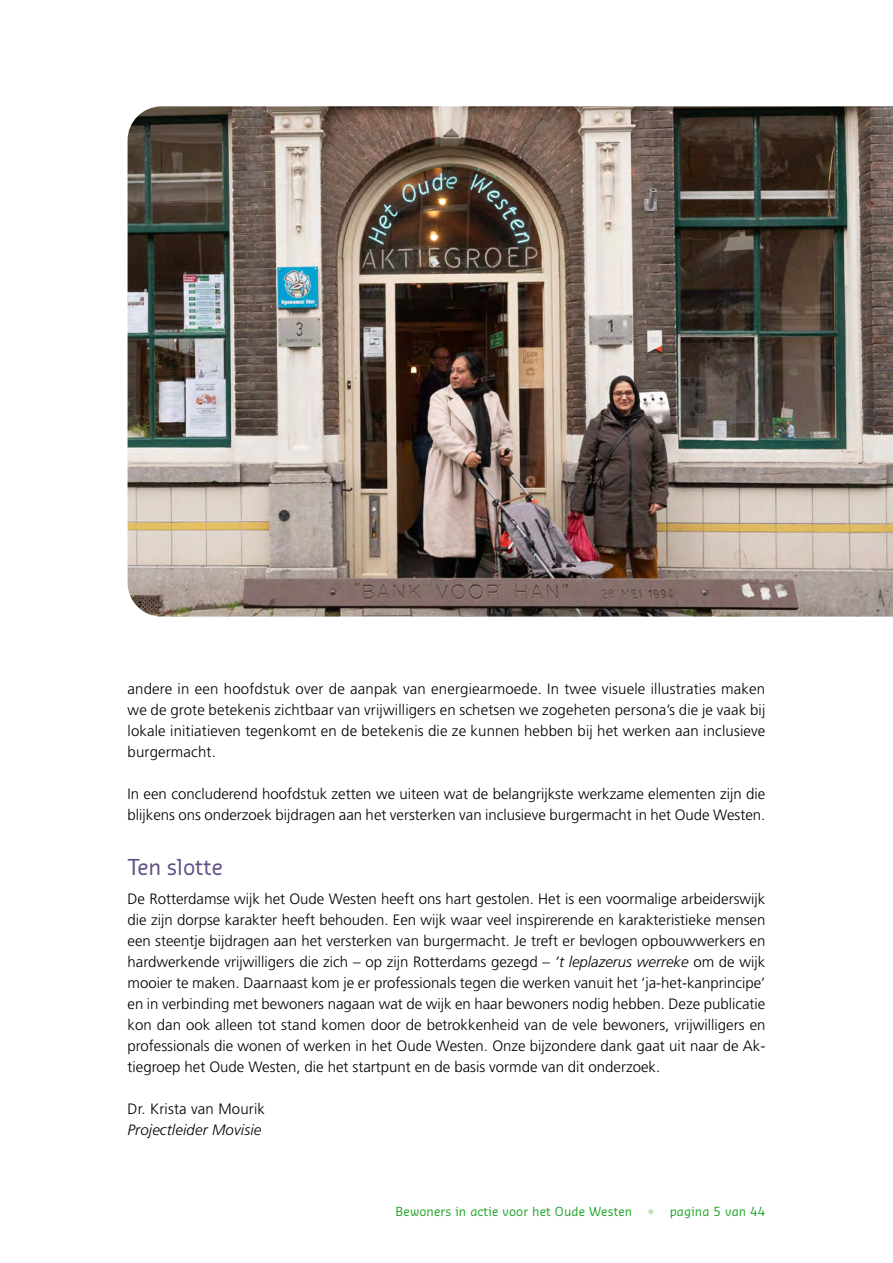
<style>
.page{position:relative;width:893px;height:1263px;background:#fff}
.page>*{position:absolute;margin:0;border:0;box-sizing:border-box;transform-origin:0 0}
.t1{font:21px "Sansa Pro";color:#605087}
.t2{font:300 15px/21px "Frutiger LT Pro";color:#000;text-align:justify}
.t3{font:italic 300 15px "Frutiger LT Pro";letter-spacing:.01em;color:#000}
.t4{font:12px "Sansa Pro";letter-spacing:.01em;color:#25a62d}
.s1{font-style:italic}
.s2{font-size:15px;color:#b2d6a0}
</style>
<div class="page">
<img style="left:128px;top:106px;width:765px;height:511px">
<p class="t2" style="left:128px;top:678px;width:639px">andere in een hoofdstuk over de aanpak van energiearmoede. In twee visuele illustraties maken we de grote betekenis zichtbaar van vrijwilligers en schetsen we zogeheten persona’s die je vaak bij lokale initiatieven tegenkomt en de betekenis die ze kunnen hebben bij het werken aan inclusieve burgermacht.</p>
<p class="t2" style="left:128px;top:783px;width:639px">In een concluderend hoofdstuk zetten we uiteen wat de belangrijkste werkzame elementen zijn die blijkens ons onderzoek bijdragen aan het versterken van inclusieve burgermacht in het Oude Westen.</p>
<h1 class="t1" style="left:128px;top:853px;width:97px">Ten slotte</h1>
<p class="t2" style="left:128px;top:888px;width:639px">De Rotterdamse wijk het Oude Westen heeft ons hart gestolen. Het is een voormalige arbeiderswijk die zijn dorpse karakter heeft behouden. Een wijk waar veel inspirerende en karakteristieke mensen een steentje bijdragen aan het versterken van burgermacht. Je treft er bevlogen opbouwwerkers en hardwerkende vrijwilligers die zich – op zijn Rotterdams gezegd – <span class="s1">’t leplazerus werreke</span> om de wijk mooier te maken. Daarnaast kom je er professionals tegen die werken vanuit het ‘ja-het-kanprincipe’ en in verbinding met bewoners nagaan wat de wijk en haar bewoners nodig hebben. Deze publicatie kon dan ook alleen tot stand komen door de betrokkenheid van de vele bewoners, vrijwilligers en professionals die wonen of werken in het Oude Westen. Onze bijzondere dank gaat uit naar de Ak&shy;tiegroep het Oude Westen, die het startpunt en de basis vormde van dit onderzoek.</p>
<p class="t2" style="left:128px;top:1098px;width:139px">Dr. Krista van Mourik</p>
<p class="t3" style="left:128px;top:1121px;width:135px">Projectleider Movisie</p>
<p class="t4" style="left:396px;top:1203px;width:371px">Bewoners in actie voor het Oude Westen <span class="s2">*</span> pagina 5 van 44</p>
</div>
